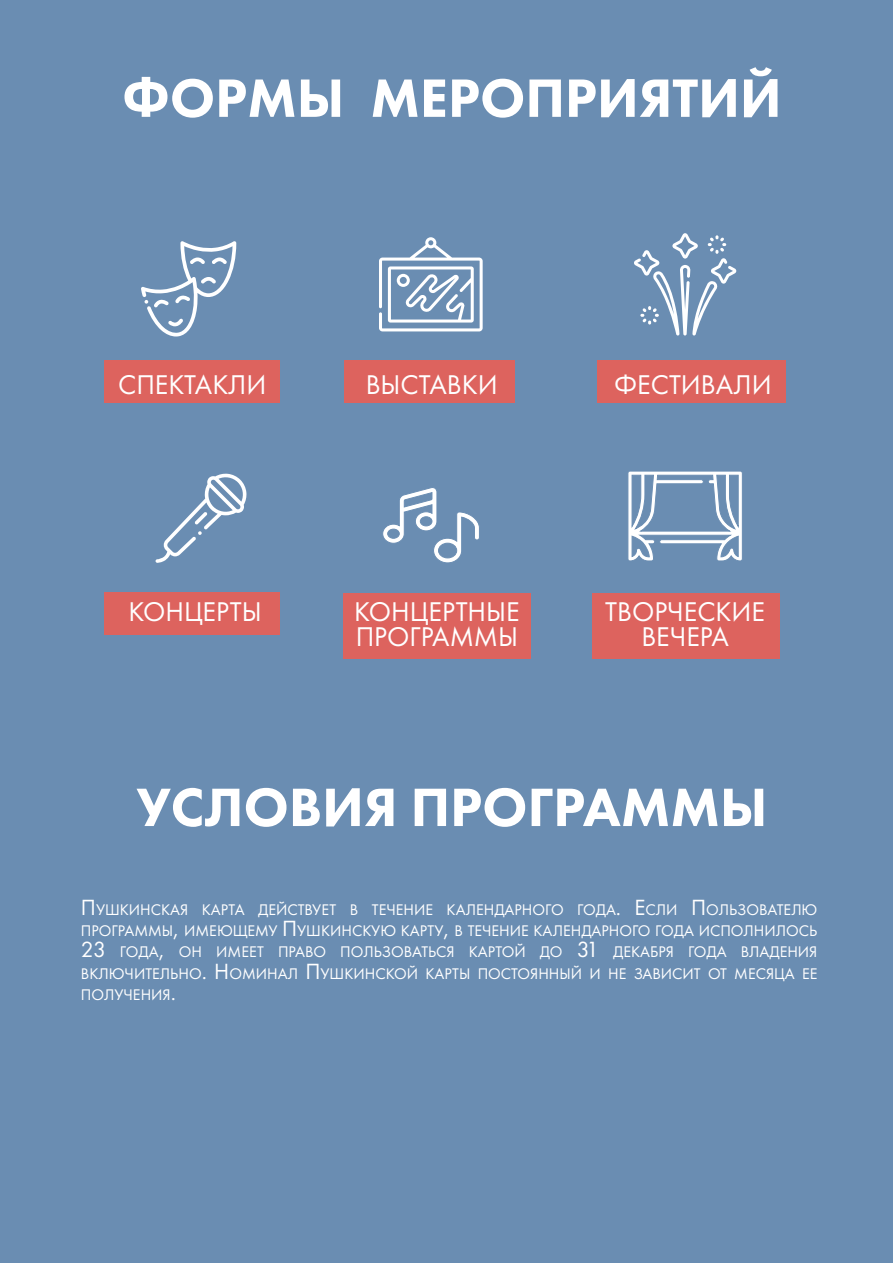
<style>
.page{position:relative;width:893px;height:1263px;background:#6a8db2}
.page>*{position:absolute;margin:0;border:0;box-sizing:border-box;transform-origin:0 0}
.t1{font:800 55.95px "Futura PT";color:#fff}
.t2{font:28.05px/25.2px "Futura PT";color:#fff}
.t3{font:15.9px/21.5px "Futura PT";color:#fff;text-align:justify}
.s1{font-size:22.8px}
</style>
<div class="page">
<div style="left:592px;top:593px;width:188px;height:66px;background:#dd635e"></div>
<div style="left:343px;top:593px;width:188px;height:66px;background:#dd635e"></div>
<div style="left:104px;top:592px;width:176px;height:43px;background:#dd635e"></div>
<div style="left:597px;top:361px;width:188px;height:42px;background:#dd635e"></div>
<div style="left:344px;top:361px;width:171px;height:42px;background:#dd635e"></div>
<div style="left:104px;top:361px;width:176px;height:42px;background:#dd635e"></div>
<svg style="left:141px;top:241px;width:95px;height:95px"></svg>
<svg style="left:379px;top:237px;width:104px;height:94px"></svg>
<svg style="left:634px;top:233px;width:102px;height:102px"></svg>
<svg style="left:383px;top:488px;width:96px;height:75px"></svg>
<svg style="left:156px;top:473px;width:91px;height:90px"></svg>
<svg style="left:628px;top:471px;width:114px;height:90px"></svg>
<h1 class="t1" style="left:122px;top:63px;width:661px">ФОРМЫ МЕРОПРИЯТИЙ</h1>
<h2 class="t2" style="left:118px;top:371px;width:150px">СПЕКТАКЛИ</h2>
<h2 class="t2" style="left:366px;top:371px;width:133px">ВЫСТАВКИ</h2>
<h2 class="t2" style="left:614px;top:371px;width:159px">ФЕСТИВАЛИ</h2>
<h2 class="t2" style="left:128px;top:599px;width:135px">КОНЦЕРТЫ</h2>
<h2 class="t2" style="left:354px;top:599px;width:167px">КОНЦЕРТНЫЕ<br>ПРОГРАММЫ</h2>
<h2 class="t2" style="left:605px;top:599px;width:161px;text-align:center">ТВОРЧЕСКИЕ<br>ВЕЧЕРА</h2>
<h1 class="t1" style="left:136px;top:772px;width:633px">УСЛОВИЯ ПРОГРАММЫ</h1>
<p class="t3" style="left:81px;top:898px;width:738px"><span class="s1">П</span>УШКИНСКАЯ КАРТА ДЕЙСТВУЕТ В ТЕЧЕНИЕ КАЛЕНДАРНОГО ГОДА<span class="s1">. Е</span>СЛИ <span class="s1">П</span>ОЛЬЗОВАТЕЛЮ ПРОГРАММЫ<span class="s1">,</span> ИМЕЮЩЕМУ <span class="s1">П</span>УШКИНСКУЮ КАРТУ<span class="s1">,</span> В ТЕЧЕНИЕ КАЛЕНДАРНОГО ГОДА ИСПОЛНИЛОСЬ <span class="s1">23</span> ГОДА<span class="s1">,</span> ОН ИМЕЕТ ПРАВО ПОЛЬЗОВАТЬСЯ КАРТОЙ ДО <span class="s1">31</span> ДЕКАБРЯ ГОДА ВЛАДЕНИЯ ВКЛЮЧИТЕЛЬНО<span class="s1">. Н</span>ОМИНАЛ <span class="s1">П</span>УШКИНСКОЙ КАРТЫ ПОСТОЯННЫЙ И НЕ ЗАВИСИТ ОТ МЕСЯЦА ЕЕ ПОЛУЧЕНИЯ<span class="s1">.</span></p>
</div>
